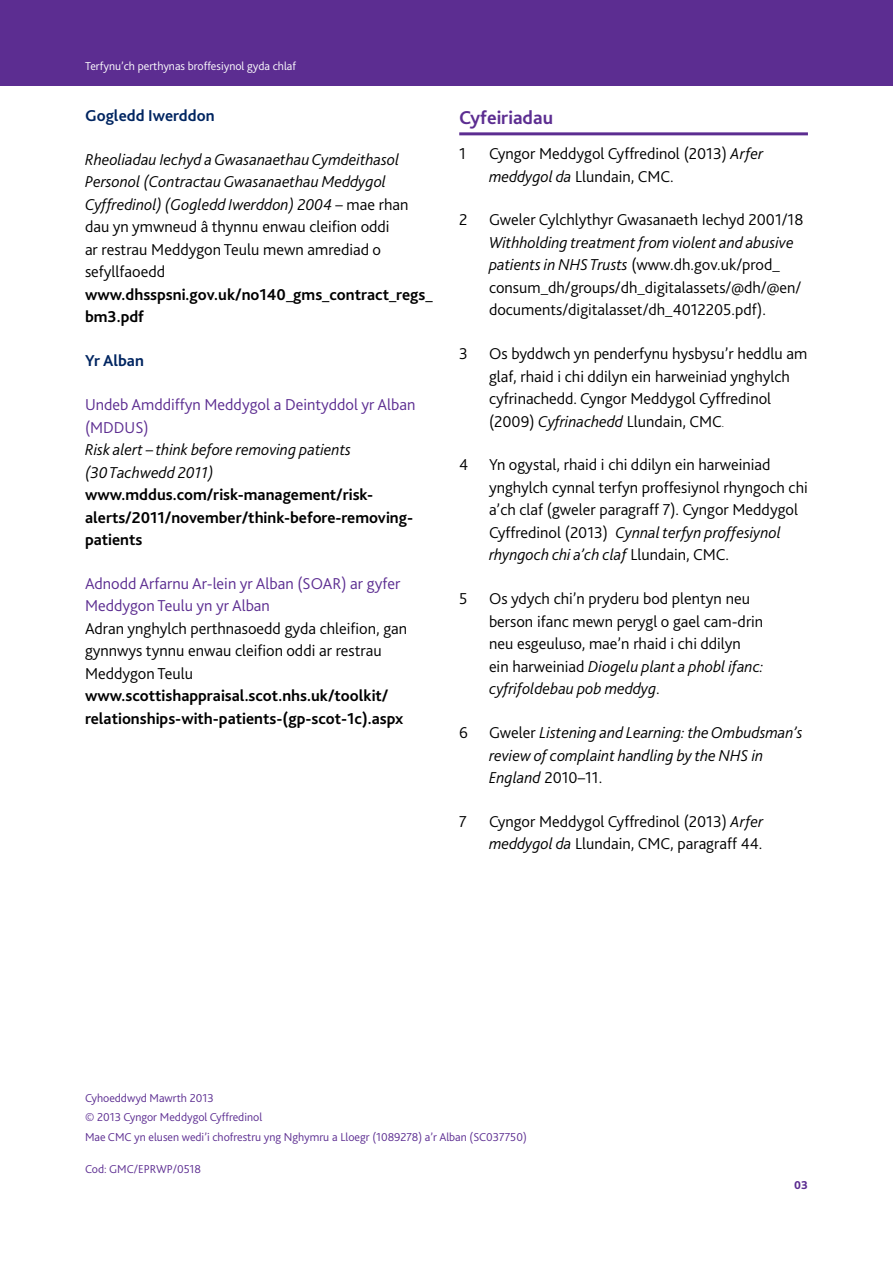
<style>
.page{position:relative;width:893px;height:1263px;background:#fff}
.page>*{position:absolute;margin:0;border:0;box-sizing:border-box;transform-origin:0 0}
.t1{font:700 19.5px "Bliss 2";color:#5c2d91}
.t2{font:300 16.5px/22.5px "Bliss 2";color:#000}
.t3{font:italic 300 16.5px/22.5px "Bliss 2";color:#000}
.t4{font:700 16.5px/22.5px "Bliss 2";color:#000}
.t5{font:300 16.5px/22.5px "Bliss 2";color:#5c2d91}
.t6{font:700 16.5px "Bliss 2";color:#002561}
.t7{font:300 12px/19.5px "Bliss 2";color:#5c2d91}
.t8{font:300 12px "Bliss 2";color:#fff}
.t9{font:800 12px "Bliss 2";color:#5c2d91}
.s1{font-style:normal}
.s2{font-style:italic}
.s3{font-size:10.5px}
</style>
<div class="page">
<div style="left:0;top:0;width:893px;height:85px;background:#5c2d91"></div>
<hr style="left:459px;top:132px;width:349px;height:3px;background:#5c2d91">
<p class="t8" style="left:85px;top:59px;width:213px">Terfynu’ch perthynas broffesiynol gyda chlaf</p>
<p class="t6" style="left:85px;top:105px;width:131px">Gogledd Iwerddon</p>
<p class="t3" style="left:85px;top:148px;width:325px">Rheoliadau Iechyd a Gwasanaethau Cymdeithasol Personol (Contractau Gwasanaethau Meddygol Cyffredinol) (Gogledd Iwerddon) 2004 <span class="s1">– mae rhan dau yn ymwneud â thynnu enwau cleifion oddi<br>ar restrau Meddygon Teulu mewn amrediad o sefyllfaoedd</span></p>
<p class="t4" style="left:85px;top:283px;width:349px">www.dhsspsni.gov.uk/no140_gms_contract_regs_ bm3.pdf</p>
<p class="t6" style="left:85px;top:350px;width:60px">Yr Alban</p>
<p class="t5" style="left:85px;top:393px;width:332px">Undeb Amddiffyn Meddygol a Deintyddol yr Alban (MDDUS)</p>
<p class="t3" style="left:85px;top:438px;width:267px">Risk alert – think before removing patients (30 Tachwedd 2011)</p>
<p class="t4" style="left:85px;top:483px;width:330px">www.mddus.com/risk-management/risk&shy;alerts/2011/november/think-before-removing&shy;patients</p>
<p class="t5" style="left:85px;top:572px;width:317px">Adnodd Arfarnu Ar-lein yr Alban (SOAR) ar gyfer<br>Meddygon Teulu yn yr Alban</p>
<p class="t2" style="left:85px;top:617px;width:324px">Adran ynghylch perthnasoedd gyda chleifion, gan gynnwys tynnu enwau cleifion oddi ar restrau<br>Meddygon Teulu</p>
<p class="t4" style="left:85px;top:684px;width:320px">www.scottishappraisal.scot.nhs.uk/toolkit/ relationships-with-patients-(gp-scot-1c).aspx</p>
<p class="t1" style="left:459px;top:105px;width:95px">Cyfeiriadau</p>
<p class="t2" style="left:459px;top:142px;width:8px">1</p>
<p class="t2" style="left:489px;top:142px;width:276px">Cyngor Meddygol Cyffredinol (2013) <span class="s2">Arfer meddygol da</span> Llundain, CMC.</p>
<p class="t2" style="left:459px;top:208px;width:10px">2</p>
<p class="t2" style="left:489px;top:208px;width:316px">Gweler Cylchlythyr Gwasanaeth Iechyd 2001/18</p>
<p class="t2" style="left:489px;top:231px;width:314px"><span class="s2">Withholding treatment from violent and abusive patients in NHS Trusts</span> (www.dh.gov.uk/prod_ consum_dh/groups/dh_digitalassets/@dh/@en/ documents/digitalasset/dh_4012205.pdf).</p>
<p class="t2" style="left:459px;top:342px;width:10px">3</p>
<p class="t2" style="left:489px;top:342px;width:320px">Os byddwch yn penderfynu hysbysu’r heddlu am glaf, rhaid i chi ddilyn ein harweiniad ynghylch cyfrinachedd. Cyngor Meddygol Cyffredinol (2009) <span class="s2">Cyfrinachedd</span> Llundain, CMC<span class="s3">.</span></p>
<p class="t2" style="left:459px;top:453px;width:11px">4</p>
<p class="t2" style="left:489px;top:453px;width:320px">Yn ogystal, rhaid i chi ddilyn ein harweiniad ynghylch cynnal terfyn proffesiynol rhyngoch chi a’ch claf (gweler paragraff 7). Cyngor Meddygol Cyffredinol (2013) <span class="s2">Cynnal terfyn proffesiynol rhyngoch chi a’ch claf</span> Llundain, CMC.</p>
<p class="t2" style="left:459px;top:587px;width:10px">5</p>
<p class="t2" style="left:489px;top:587px;width:276px">Os ydych chi’n pryderu bod plentyn neu berson ifanc mewn perygl o gael cam-drin neu esgeuluso, mae’n rhaid i chi ddilyn ein harweiniad <span class="s2">Diogelu plant a phobl ifanc: cyfrifoldebau pob meddyg</span>.</p>
<p class="t2" style="left:459px;top:721px;width:10px">6</p>
<p class="t3" style="left:489px;top:721px;width:315px"><span class="s1">Gweler</span> Listening and Learning: the Ombudsman’s review of complaint handling by the NHS in<br>England <span class="s1">2010–11.</span></p>
<p class="t2" style="left:459px;top:810px;width:9px">7</p>
<p class="t2" style="left:489px;top:810px;width:276px">Cyngor Meddygol Cyffredinol (2013) <span class="s2">Arfer meddygol da</span> Llundain, CMC, paragraff 44.</p>
<p class="t7" style="left:85px;top:1087px;width:443px">Cyhoeddwyd Mawrth 2013<br>© 2013 Cyngor Meddygol Cyffredinol<br>Mae CMC yn elusen wedi’i chofrestru yng Nghymru a Lloegr (1089278) a’r Alban (SC037750)</p>
<p class="t7" style="left:85px;top:1159px;width:118px">Cod: GMC/EPRWP/0518</p>
<p class="t9" style="left:794px;top:1177px;width:15px">03</p>
</div>
